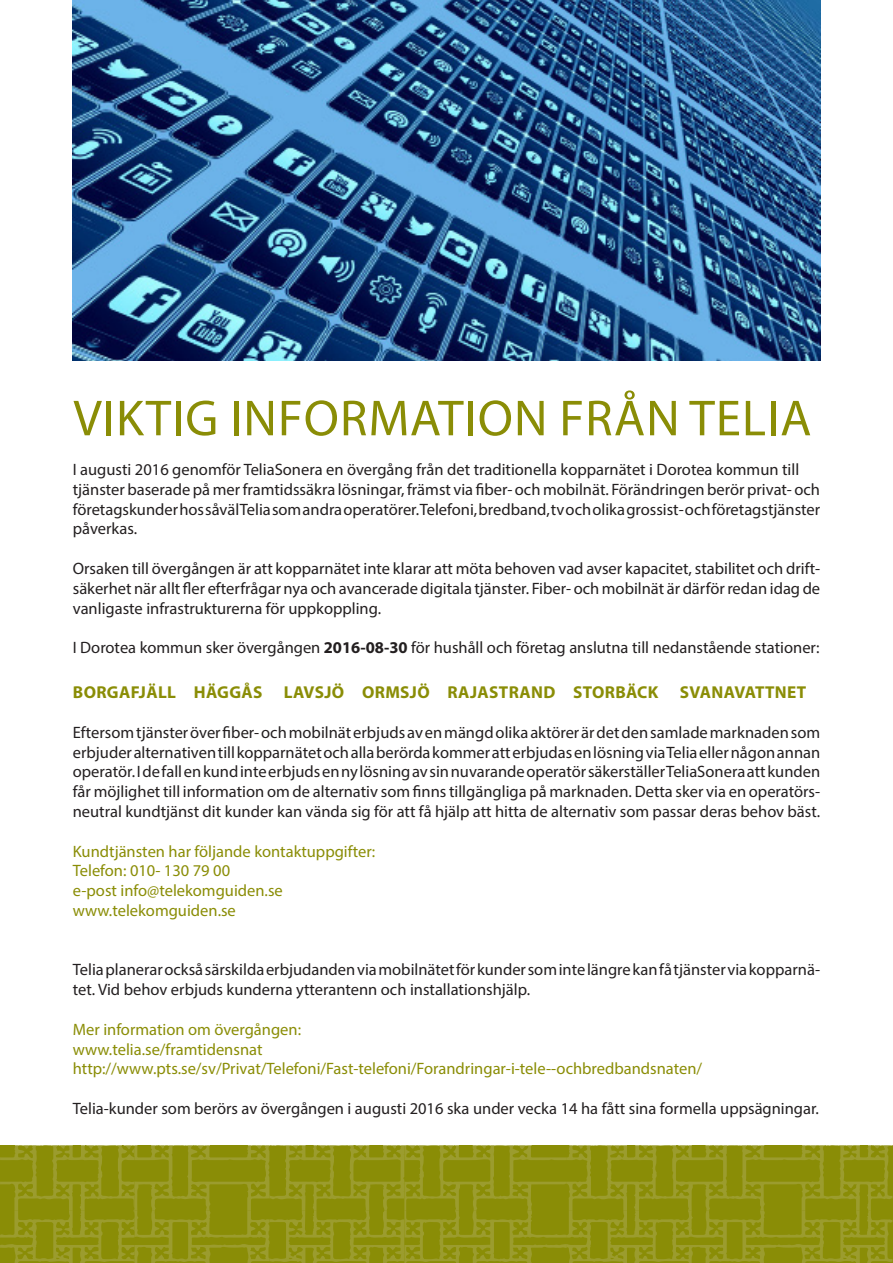
<style>
.page{position:relative;width:893px;height:1263px;background:#fff}
.page>*{position:absolute;margin:0;border:0;box-sizing:border-box;transform-origin:0 0}
.t1{font:51px "Myriad Pro";letter-spacing:.02em;color:#8a8d06}
.t2{font:700 17.25px "Myriad Pro";letter-spacing:.02em;color:#8a8d06}
.t3{font:16.5px/19.8px "Myriad Pro";color:#231f20}
.t4{font:16.5px "Myriad Pro";color:#8a8d06}
.s1{font-weight:700}
</style>
<div class="page">
<img style="left:73px;top:0;width:747px;height:360px">
<svg style="left:0;top:1145px;width:404px;height:118px;background:#8e9111"></svg>
<svg style="left:23px;top:1145px;width:373px;height:4px"></svg>
<svg style="left:404px;top:1145px;width:489px;height:118px;background:#8e9111"></svg>
<p class="t1" style="left:73px;top:387px;width:740px">VIKTIG INFORMATION FRÅN TELIA</p>
<p class="t3" style="left:73px;top:459px;width:749px">I augusti 2016 genomför TeliaSonera en övergång från det traditionella kopparnätet i Dorotea kommun till tjänster baserade på mer framtidssäkra lösningar, främst via fiber- och mobilnät. Förändringen berör privat- och företagskunder hos såväl Telia som andra operatörer. Telefoni, bredband, tv och olika grossist- och företagstjänster påverkas.</p>
<p class="t3" style="left:73px;top:558px;width:749px;text-align:justify">Orsaken till övergången är att kopparnätet inte klarar att möta behoven vad avser kapacitet, stabilitet och drift&shy;säkerhet när allt fler efterfrågar nya och avancerade digitala tjänster. Fiber- och mobilnät är därför redan idag de vanligaste infrastrukturerna för uppkoppling.</p>
<p class="t3" style="left:73px;top:637px;width:748px">I Dorotea kommun sker övergången <span class="s1">2016-08-30</span> för hushåll och företag anslutna till nedanstående stationer:</p>
<p class="t2" style="left:73px;top:681px;width:735px">BORGAFJÄLL HÄGGÅS LAVSJÖ ORMSJÖ RAJASTRAND STORBÄCK SVANAVATTNET</p>
<p class="t3" style="left:73px;top:722px;width:749px;text-align:justify">Eftersom tjänster över fiber- och mobilnät erbjuds av en mängd olika aktörer är det den samlade marknaden som erbjuder alternativen till kopparnätet och alla berörda kommer att erbjudas en lösning via Telia eller någon annan operatör. I de fall en kund inte erbjuds en ny lösning av sin nuvarande operatör säkerställer TeliaSonera att kunden får möjlighet till information om de alternativ som finns tillgängliga på marknaden. Detta sker via en operatörs&shy;neutral kundtjänst dit kunder kan vända sig för att få hjälp att hitta de alternativ som passar deras behov bäst.</p>
<p class="t4" style="left:73px;top:841px;width:304px">Kundtjänsten har följande kontaktuppgifter:</p>
<p class="t4" style="left:73px;top:861px;width:159px">Telefon: 010- 130 79 00</p>
<p class="t4" style="left:73px;top:880px;width:212px">e-post info@telekomguiden.se</p>
<p class="t4" style="left:73px;top:900px;width:165px">www.telekomguiden.se</p>
<p class="t3" style="left:73px;top:960px;width:749px">Telia planerar också särskilda erbjudanden via mobilnätet för kunder som inte längre kan få tjänster via kopparnä&shy;tet. Vid behov erbjuds kunderna ytterantenn och installationshjälp.</p>
<p class="t4" style="left:73px;top:1019px;width:230px">Mer information om övergången:</p>
<p class="t4" style="left:73px;top:1039px;width:191px">www.telia.se/framtidensnat</p>
<p class="t4" style="left:73px;top:1059px;width:631px">http://www.pts.se/sv/Privat/Telefoni/Fast-telefoni/Forandringar-i-tele--ochbredbandsnaten/</p>
<p class="t3" style="left:73px;top:1098px;width:748px">Telia-kunder som berörs av övergången i augusti 2016 ska under vecka 14 ha fått sina formella uppsägningar.</p>
</div>
